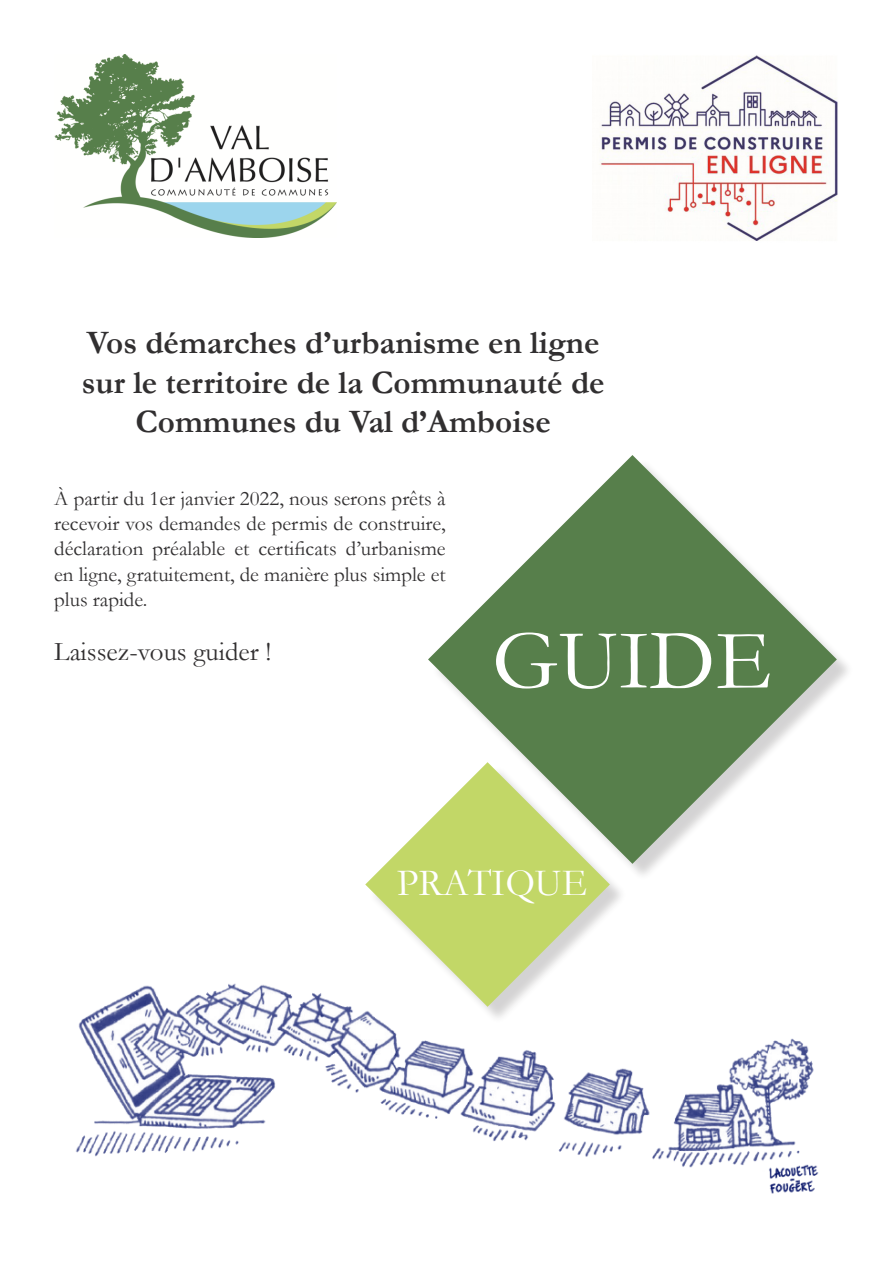
<style>
.page{position:relative;width:893px;height:1263px;background:#fff}
.page>*{position:absolute;margin:0;border:0;box-sizing:border-box;transform-origin:0 0}
.t1{font:85.8px "Garamond";color:#fff}
.t2{font:38.7px "Garamond";color:#fff}
.t3{font:700 33px/39.6px "Garamond";color:#312f30;text-align:center}
.t4{font:27px "Garamond";color:#312f30}
.t5{font:21px/25.2px "Garamond";color:#312f30;text-align:justify}
</style>
<div class="page">
<img style="left:54px;top:54px;width:282px;height:183px">
<img style="left:599px;top:55px;width:239px;height:186px">
<svg style="left:428px;top:455px;width:409px;height:409px;fill:#577f4b"></svg>
<img style="left:76px;top:983px;width:743px;height:211px">
<div style="left:369px;top:765px;width:258px;height:259px;background:#231f20;opacity:.2"></div>
<svg style="left:365px;top:762px;width:245px;height:245px;fill:#c2d767"></svg>
<p class="t3" style="left:82px;top:323px;width:524px">Vos démarches d’urbanisme en ligne sur le territoire de la Communauté de<br>Communes du Val d’Amboise</p>
<p class="t5" style="left:54px;top:485px;width:393px">À partir du 1er janvier 2022, nous serons prêts à recevoir vos demandes de permis de construire, déclaration préalable et certificats d’urbanisme en ligne, gratuitement, de manière plus simple et plus rapide.</p>
<p class="t4" style="left:54px;top:633px;width:219px">Laissez-vous guider !</p>
<p class="t1" style="left:492px;top:603px;width:281px">GUIDE</p>
<p class="t2" style="left:397px;top:857px;width:192px">PRATIQUE</p>
</div>
